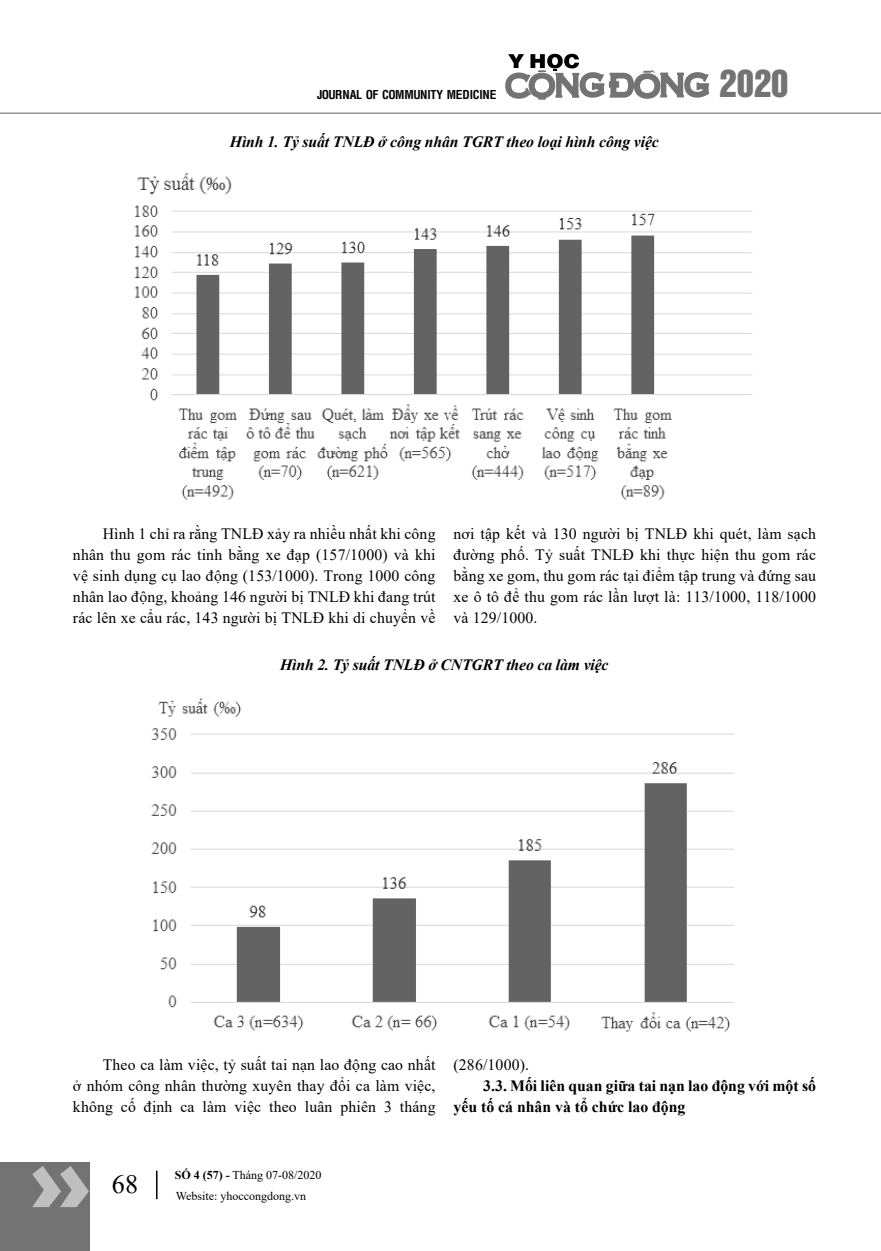
<style>
.page{position:relative;width:881px;height:1251px;background:#fff}
.page>*{position:absolute;margin:0;border:0;box-sizing:border-box;transform-origin:0 0}
.t1{font:34.5px "UTM Helvet Ins";color:#737373}
.t2{font:26.25px "Times New Roman";color:#000}
.t3{font:15.75px/21px "Times New Roman";letter-spacing:.01em;color:#000;text-align:justify}
.t4{font:italic 700 15.75px "Times New Roman";letter-spacing:-.01em;color:#000}
.t5{font:700 15.75px/21px "Times New Roman";color:#000}
.t6{font:12px/21px "Times New Roman";color:#000}
.t7{font:12px "VNI Helve Condense Bold";letter-spacing:-.02em;color:#000}
.s1{font-weight:700}
</style>
<div class="page">
<div style="left:0;top:1162px;width:89px;height:88px;background:#737373"></div>
<svg style="left:32px;top:1166px;width:57px;height:40px"></svg>
<svg style="left:156px;top:1170px;width:1px;height:28px"></svg>
<hr style="left:0;top:112px;width:880px;height:2px;background:#808080">
<svg style="left:505px;top:54px;width:203px;height:46px"></svg>
<img style="left:135px;top:173px;width:618px;height:327px">
<img style="left:151px;top:698px;width:583px;height:334px">
<p class="t7" style="left:317px;top:85px;width:181px">JOURNAL OF COMMUNITY MEDICINE</p>
<p class="t4" style="left:230px;top:131px;width:430px">Hình 1. Tỷ suất TNLĐ ở công nhân TGRT theo loại hình công việc</p>
<h1 class="t1" style="left:719px;top:55px;width:70px">2020</h1>
<p class="t3" style="left:73px;top:523px;width:364px;text-indent:30px">Hình 1 chỉ ra rằng TNLĐ xảy ra nhiều nhất khi công nhân thu gom rác tinh bằng xe đạp (157/1000) và khi vệ sinh dụng cụ lao động (153/1000). Trong 1000 công nhân lao động, khoảng 146 người bị TNLĐ khi đang trút rác lên xe cẩu rác, 143 người bị TNLĐ khi di chuyển về</p>
<p class="t3" style="left:453px;top:523px;width:364px">nơi tập kết và 130 người bị TNLĐ khi quét, làm sạch đường phố. Tỷ suất TNLĐ khi thực hiện thu gom rác bằng xe gom, thu gom rác tại điểm tập trung và đứng sau xe ô tô để thu gom rác lần lượt là: 113/1000, 118/1000 và 129/1000.</p>
<p class="t4" style="left:280px;top:653px;width:330px">Hình 2. Tỷ suất TNLĐ ở CNTGRT theo ca làm việc</p>
<p class="t3" style="left:73px;top:1053px;width:364px;text-indent:30px">Theo ca làm việc, tỷ suất tai nạn lao động cao nhất ở nhóm công nhân thường xuyên thay đổi ca làm việc, không cố định ca làm việc theo luân phiên 3 tháng</p>
<p class="t3" style="left:453px;top:1053px;width:77px">(286/1000).</p>
<p class="t5" style="left:453px;top:1074px;width:364px;text-indent:30px">3.3. Mối liên quan giữa tai nạn lao động với một số yếu tố cá nhân và tổ chức lao động</p>
<h2 class="t2" style="left:112px;top:1164px;width:28px">68</h2>
<p class="t6" style="left:175px;top:1163px;width:148px"><span class="s1">SỐ 4 (57) -</span> Tháng 07-08/2020<br>Website: yhoccongdong.vn</p>
</div>
